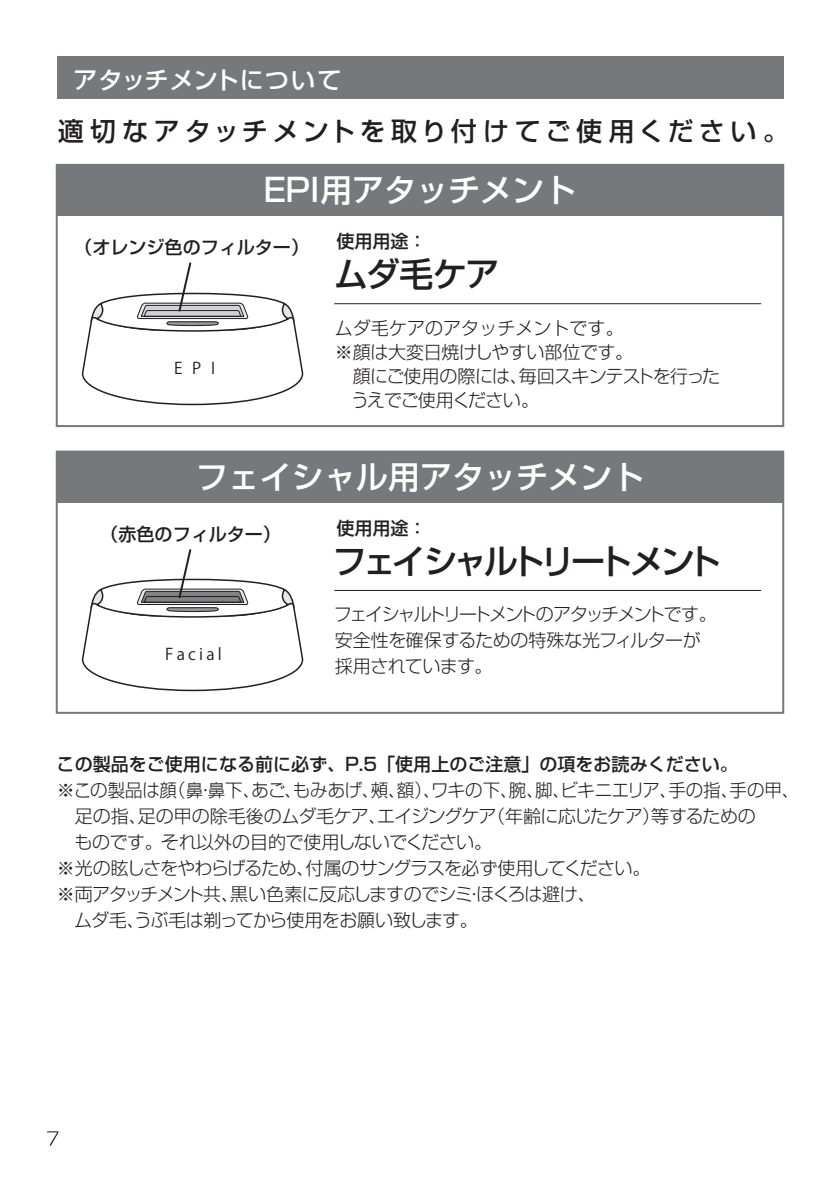
<style>
.page{position:relative;width:840px;height:1191px;background:#fff}
.page>*{position:absolute;margin:0;border:0;box-sizing:border-box;transform-origin:0 0}
.t1{font:500 34px "Shin Go Pr 5";letter-spacing:-.13em;color:#231f20}
.t2{font:500 34px "Shin Go Pr 5";letter-spacing:-.09em;color:#231f20}
.t3{font:500 32px "Shin Go Pr 5";color:#fff}
.t4{font:500 26px "Shin Go Pr 5";letter-spacing:.185em;color:#231f20}
.t5{font:500 24px "Shin Go Pr 5";letter-spacing:.04em;color:#fff}
.t6{font:300 18px/26px "Shin Go Pr 5";letter-spacing:-.035em;color:#231f20}
.t7{font:500 18px "Shin Go Pr 5";color:#231f20}
.t8{font:16px "Koz Go Pr 6 N";letter-spacing:.2em;color:#231f20}
</style>
<div class="page">
<svg style="left:47px;top:1131px;width:11px;height:14px"></svg>
<div style="left:57px;top:57px;width:725px;height:42px;background:#76787b"></div>
<div style="left:56px;top:164px;width:727px;height:263px;border:2px solid #76787b"></div>
<div style="left:57px;top:165px;width:725px;height:51px;background:#76787b"></div>
<svg style="left:81px;top:262px;width:223px;height:144px"></svg>
<hr style="left:334px;top:303px;width:426px;height:1px;background:#231f20">
<div style="left:56px;top:450px;width:727px;height:264px;border:2px solid #76787b"></div>
<div style="left:57px;top:451px;width:725px;height:51px;background:#76787b"></div>
<svg style="left:81px;top:549px;width:223px;height:143px"></svg>
<hr style="left:334px;top:590px;width:426px;height:1px;background:#231f20">
<h3 class="t5" style="left:73px;top:60px;width:269px">アタッチメントについて</h3>
<h3 class="t4" style="left:58px;top:110px;width:731px">適切なアタッチメントを取り付けてご使用ください。</h3>
<h2 class="t3" style="left:263px;top:164px;width:314px">EPI用アタッチメント</h2>
<p class="t7" style="left:336px;top:226px;width:91px">使用用途：</p>
<p class="t7" style="left:74px;top:233px;width:236px">（オレンジ色のフィルター）</p>
<h1 class="t2" style="left:333px;top:246px;width:167px">ムダ毛ケア</h1>
<p class="t8" style="left:174px;top:359px;width:42px">EPI</p>
<p class="t6" style="left:334px;top:314px;width:386px;line-height:24px">ムダ毛ケアのアタッチメントです。<br>※顔は大変日焼けしやすい部位です。<br>　顔にご使用の際には、毎回スキンテストを行った　うえでご使用ください。</p>
<h2 class="t3" style="left:196px;top:450px;width:449px">フェイシャル用アタッチメント</h2>
<p class="t7" style="left:336px;top:513px;width:91px">使用用途：</p>
<p class="t7" style="left:100px;top:519px;width:182px">（赤色のフィルター）</p>
<p class="t8" style="left:165px;top:644px;width:58px">Facial</p>
<h1 class="t1" style="left:332px;top:532px;width:390px">フェイシャルトリートメント</h1>
<p class="t6" style="left:334px;top:600px;width:384px">フェイシャルトリートメントのアタッチメントです。安全性を確保するための特殊な光フィルターが採用されています。</p>
<p class="t7" style="left:57px;top:749px;width:682px">この製品をご使用になる前に必ず、P.5「使用上のご注意」の項をお読みください。</p>
<p class="t6" style="left:57px;top:775px;width:743px">※この製品は顔（鼻・鼻下、あご、もみあげ、頰、額）、ワキの下、腕、脚、ビキニエリア、手の指、手の甲、　足の指、足の甲の除毛後のムダ毛ケア、エイジングケア（年齢に応じたケア）等するための<br>　ものです。それ以外の目的で使用しないでください。<br>※光の眩しさをやわらげるため、付属のサングラスを必ず使用してください。<br>※両アタッチメント共、黒い色素に反応しますのでシミ・ほくろは避け、<br>　ムダ毛、うぶ毛は剃ってから使用をお願い致します。</p>
</div>
